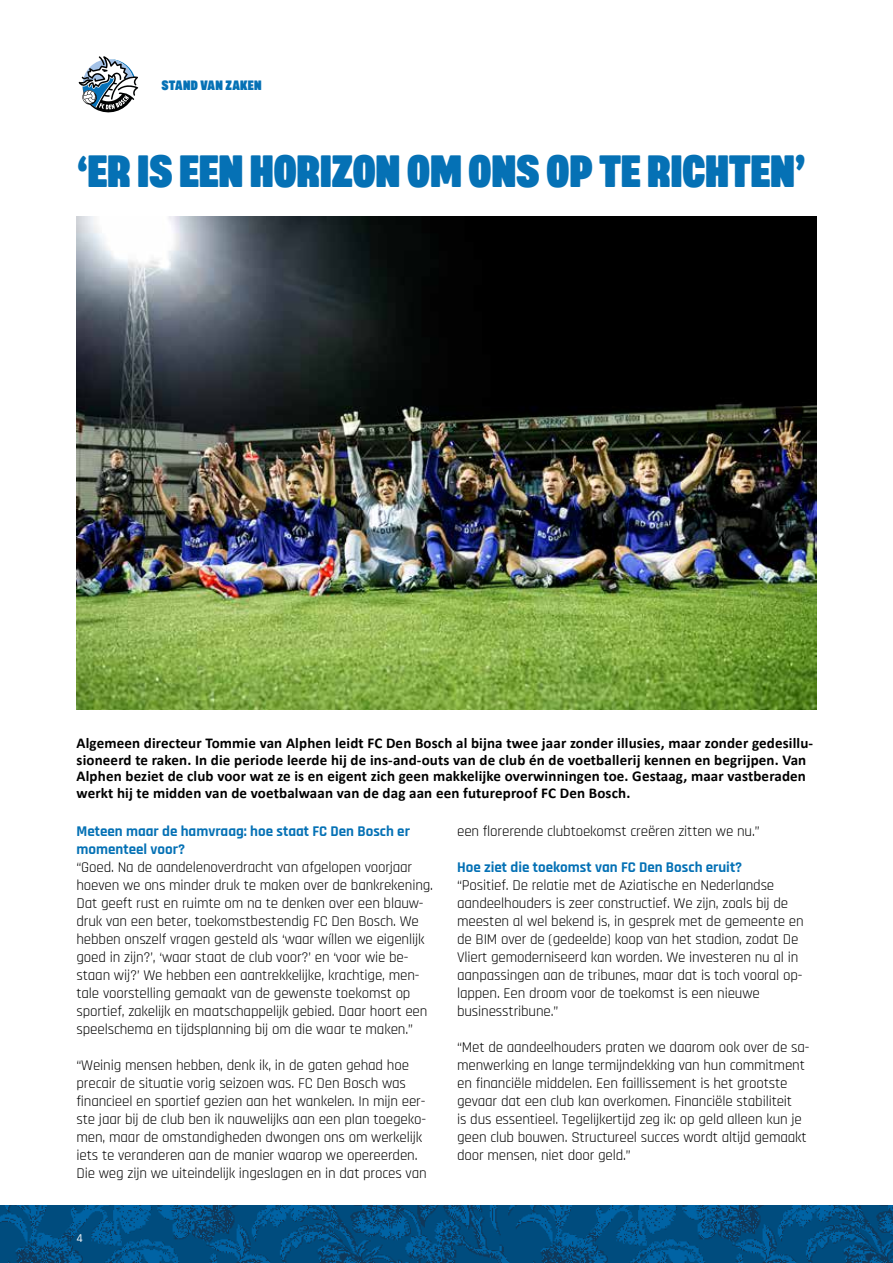
<style>
.page{position:relative;width:893px;height:1263px;background:#fff}
.page>*{position:absolute;margin:0;border:0;box-sizing:border-box;transform-origin:0 0}
.t1{font:45px "Mello Cd Super";letter-spacing:-.01em;color:#0571b5}
.t2{font:15px/18px "Rajdhani";letter-spacing:-.01em;color:#000}
.t3{font:700 15px/16.5px "Calibri";letter-spacing:.01em;color:#000}
.t4{font:700 15px/18px "Rajdhani";color:#0571b5}
.t5{font:13.5px "Mello Cd Super";letter-spacing:.02em;color:#0571b5}
.t6{font:500 12px "Rajdhani";color:#fff}
</style>
<div class="page">
<svg style="left:78px;top:56px;width:61px;height:57px"></svg>
<img style="left:77px;top:216px;width:739px;height:494px">
<img style="left:0;top:1205px;width:893px;height:58px">
<p class="t5" style="left:162px;top:78px;width:102px">STAND VAN ZAKEN</p>
<h1 class="t1" style="left:77px;top:146px;width:731px">‘ER IS EEN HORIZON OM ONS OP TE RICHTEN’</h1>
<p class="t3" style="left:77px;top:735px;width:738px">Algemeen directeur Tommie van Alphen leidt FC Den Bosch al bijna twee jaar zonder illusies, maar zonder gedesillu&shy;sioneerd te raken. In die periode leerde hij de ins-and-outs van de club én de voetballerij kennen en begrijpen. Van Alphen beziet de club voor wat ze is en eigent zich geen makkelijke overwinningen toe. Gestaag, maar vastberaden werkt hij te midden van de voetbalwaan van de dag aan een futureproof FC Den Bosch.</p>
<p class="t4" style="left:77px;top:822px;width:335px">Meteen maar de hamvraag: hoe staat FC Den Bosch er momenteel voor?</p>
<p class="t2" style="left:77px;top:858px;width:358px">“Goed. Na de aandelenoverdracht van afgelopen voorjaar hoeven we ons minder druk te maken over de bankrekening.<br>Dat geeft rust en ruimte om na te denken over een blauw&shy;druk van een beter, toekomstbestendig FC Den Bosch. We hebben onszelf vragen gesteld als ‘waar wíllen we eigenlijk goed in zijn?’, ‘waar staat de club voor?’ en ‘voor wie be&shy;staan wij?’ We hebben een aantrekkelijke, krachtige, men&shy;tale voorstelling gemaakt van de gewenste toekomst op sportief, zakelijk en maatschappelijk gebied. Daar hoort een speelschema en tijdsplanning bij om die waar te maken.”</p>
<p class="t2" style="left:77px;top:1056px;width:352px">“Weinig mensen hebben, denk ik, in de gaten gehad hoe precair de situatie vorig seizoen was. FC Den Bosch was financieel en sportief gezien aan het wankelen. In mijn eer&shy;ste jaar bij de club ben ik nauwelijks aan een plan toegeko&shy;men, maar de omstandigheden dwongen ons om werkelijk iets te veranderen aan de manier waarop we opereerden.<br>Die weg zijn we uiteindelijk ingeslagen en in dat proces van</p>
<p class="t2" style="left:457px;top:822px;width:304px">een florerende clubtoekomst creëren zitten we nu.”</p>
<p class="t4" style="left:457px;top:858px;width:287px">Hoe ziet die toekomst van FC Den Bosch eruit?</p>
<p class="t2" style="left:457px;top:876px;width:348px">“Positief. De relatie met de Aziatische en Nederlandse aandeelhouders is zeer constructief. We zijn, zoals bij de meesten al wel bekend is, in gesprek met de gemeente en de BIM over de (gedeelde) koop van het stadion, zodat De Vliert gemoderniseerd kan worden. We investeren nu al in aanpassingen aan de tribunes, maar dat is toch vooral op&shy;lappen. Een droom voor de toekomst is een nieuwe businesstribune.”</p>
<p class="t2" style="left:457px;top:1038px;width:354px">“Met de aandeelhouders praten we daarom ook over de sa&shy;menwerking en lange termijndekking van hun commitment en financiële middelen. Een faillissement is het grootste gevaar dat een club kan overkomen. Financiële stabiliteit<br>is dus essentieel. Tegelijkertijd zeg ik: op geld alleen kun je geen club bouwen. Structureel succes wordt altijd gemaakt door mensen, niet door geld.”</p>
<p class="t6" style="left:77px;top:1231px;width:8px">4</p>
</div>
